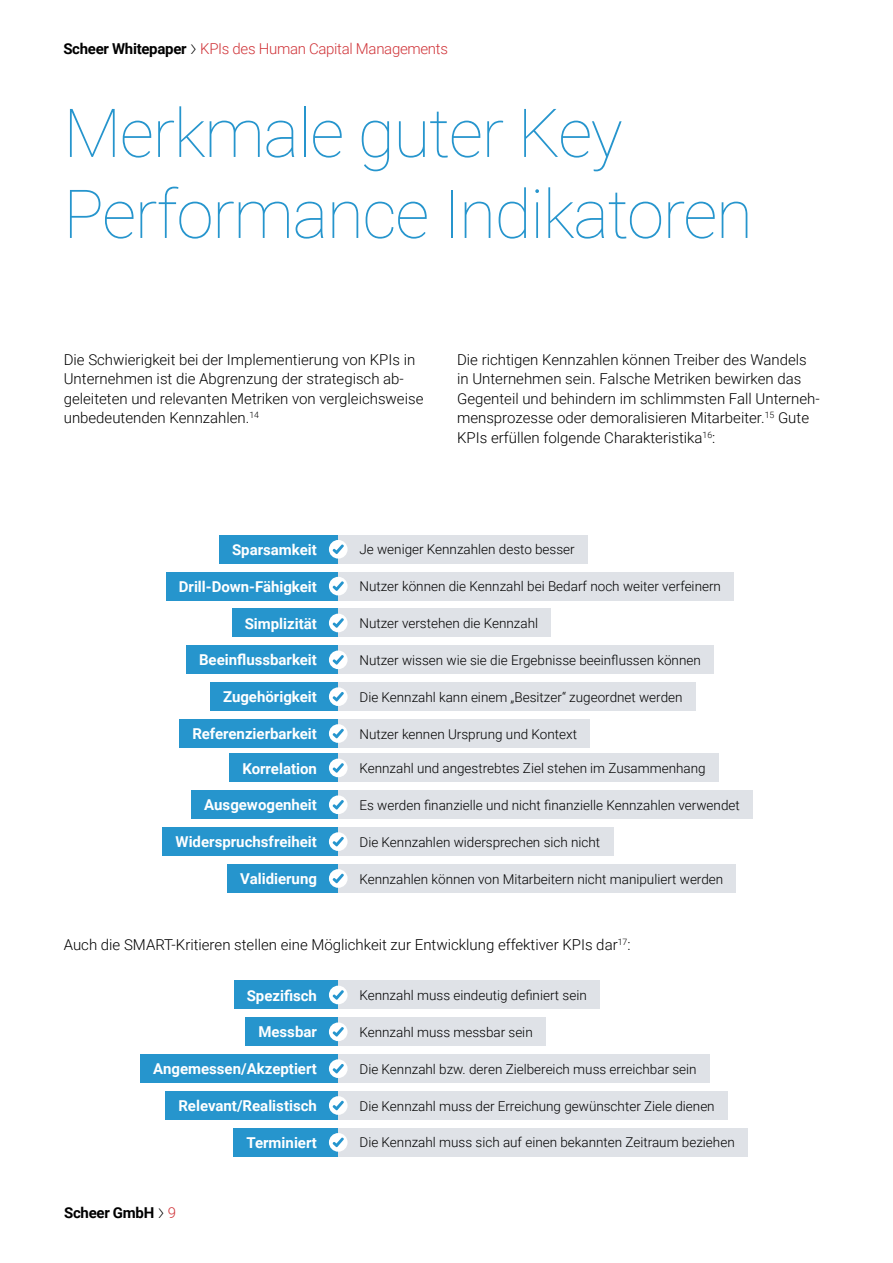
<style>
.page{position:relative;width:893px;height:1263px;background:#fff}
.page>*{position:absolute;margin:0;border:0;box-sizing:border-box;transform-origin:0 0}
.t1{font:100 67.5px/81px "Roboto";letter-spacing:-.02em;color:#2695cd}
.t2{font:300 15px/19.5px "Roboto";color:#000}
.t3{font:700 15px "Roboto";color:#fff}
.t4{font:300 15px "Roboto";letter-spacing:-.02em;color:#d03439}
.t5{font:700 15px "Roboto";letter-spacing:-.02em;color:#000}
.t6{font:300 13.5px "Roboto";color:#000}
.s1{font-weight:700;color:#000}
.s2{font-weight:100;font-size:25.5px;color:#000}
.s3{font-weight:100;font-size:25.5px}
.s4{font-weight:300;color:#d03439}
</style>
<div class="page">
<div style="left:219px;top:535px;width:119px;height:29px;background:#2695cd"></div>
<div style="left:338px;top:535px;width:249px;height:29px;background:#dfe2e7"></div>
<div style="left:329px;top:540px;width:19px;height:19px;background:#fff;border-radius:50%"></div>
<svg style="left:333px;top:544px;width:11px;height:10px"></svg>
<div style="left:186px;top:645px;width:152px;height:29px;background:#2695cd"></div>
<div style="left:338px;top:645px;width:376px;height:29px;background:#dfe2e7"></div>
<div style="left:329px;top:650px;width:19px;height:19px;background:#fff;border-radius:50%"></div>
<svg style="left:333px;top:655px;width:11px;height:10px"></svg>
<div style="left:162px;top:827px;width:176px;height:29px;background:#2695cd"></div>
<div style="left:338px;top:827px;width:276px;height:29px;background:#dfe2e7"></div>
<svg style="left:329px;top:832px;width:19px;height:19px"></svg>
<svg style="left:333px;top:837px;width:11px;height:9px"></svg>
<div style="left:166px;top:572px;width:172px;height:28px;background:#2695cd"></div>
<div style="left:338px;top:572px;width:396px;height:28px;background:#dfe2e7"></div>
<div style="left:329px;top:577px;width:19px;height:18px;background:#fff;border-radius:50%"></div>
<svg style="left:333px;top:581px;width:11px;height:10px"></svg>
<div style="left:230px;top:754px;width:108px;height:28px;background:#2695cd"></div>
<div style="left:338px;top:754px;width:380px;height:28px;background:#dfe2e7"></div>
<div style="left:329px;top:759px;width:19px;height:18px;background:#fff;border-radius:50%"></div>
<svg style="left:333px;top:763px;width:11px;height:10px"></svg>
<div style="left:210px;top:682px;width:128px;height:29px;background:#2695cd"></div>
<div style="left:338px;top:682px;width:357px;height:29px;background:#dfe2e7"></div>
<div style="left:329px;top:687px;width:19px;height:19px;background:#fff;border-radius:50%"></div>
<svg style="left:333px;top:692px;width:11px;height:9px"></svg>
<div style="left:227px;top:864px;width:111px;height:29px;background:#2695cd"></div>
<div style="left:338px;top:864px;width:398px;height:29px;background:#dfe2e7"></div>
<div style="left:329px;top:869px;width:19px;height:19px;background:#fff;border-radius:50%"></div>
<svg style="left:333px;top:873px;width:11px;height:10px"></svg>
<div style="left:232px;top:609px;width:106px;height:28px;background:#2695cd"></div>
<div style="left:338px;top:609px;width:213px;height:28px;background:#dfe2e7"></div>
<div style="left:329px;top:614px;width:19px;height:18px;background:#fff;border-radius:50%"></div>
<svg style="left:333px;top:618px;width:11px;height:10px"></svg>
<div style="left:192px;top:790px;width:146px;height:29px;background:#2695cd"></div>
<div style="left:338px;top:790px;width:415px;height:29px;background:#dfe2e7"></div>
<svg style="left:329px;top:795px;width:19px;height:19px"></svg>
<svg style="left:333px;top:800px;width:11px;height:9px"></svg>
<div style="left:180px;top:719px;width:158px;height:29px;background:#2695cd"></div>
<div style="left:338px;top:719px;width:252px;height:29px;background:#dfe2e7"></div>
<div style="left:329px;top:724px;width:19px;height:19px;background:#fff;border-radius:50%"></div>
<svg style="left:333px;top:729px;width:11px;height:9px"></svg>
<div style="left:234px;top:981px;width:104px;height:28px;background:#2695cd"></div>
<div style="left:338px;top:981px;width:261px;height:28px;background:#dfe2e7"></div>
<div style="left:329px;top:986px;width:19px;height:18px;background:#fff;border-radius:50%"></div>
<svg style="left:333px;top:990px;width:11px;height:10px"></svg>
<div style="left:165px;top:1091px;width:173px;height:29px;background:#2695cd"></div>
<div style="left:338px;top:1091px;width:389px;height:29px;background:#dfe2e7"></div>
<div style="left:329px;top:1096px;width:19px;height:19px;background:#fff;border-radius:50%"></div>
<svg style="left:333px;top:1100px;width:11px;height:10px"></svg>
<div style="left:246px;top:1017px;width:92px;height:29px;background:#2695cd"></div>
<div style="left:338px;top:1017px;width:207px;height:29px;background:#dfe2e7"></div>
<svg style="left:329px;top:1022px;width:19px;height:19px"></svg>
<svg style="left:333px;top:1027px;width:11px;height:9px"></svg>
<div style="left:234px;top:1128px;width:104px;height:29px;background:#2695cd"></div>
<div style="left:338px;top:1128px;width:409px;height:29px;background:#dfe2e7"></div>
<div style="left:329px;top:1133px;width:19px;height:19px;background:#fff;border-radius:50%"></div>
<svg style="left:333px;top:1137px;width:11px;height:10px"></svg>
<div style="left:140px;top:1054px;width:198px;height:29px;background:#2695cd"></div>
<div style="left:338px;top:1054px;width:372px;height:29px;background:#dfe2e7"></div>
<div style="left:329px;top:1059px;width:19px;height:19px;background:#fff;border-radius:50%"></div>
<svg style="left:333px;top:1064px;width:11px;height:9px"></svg>
<p class="t4" style="left:63px;top:38px;width:386px"><span class="s1">Scheer Whitepaper</span> <span class="s2">›</span> KPIs des Human Capital Managements</p>
<h1 class="t1" style="left:63px;top:90px;width:691px">Merkmale guter Key<br>Performance Indikatoren</h1>
<p class="t2" style="left:64px;top:349px;width:361px">Die Schwierigkeit bei der Implementierung von KPIs in Unternehmen ist die Abgrenzung der strategisch ab&shy;geleiteten und relevanten Metriken von vergleichsweise unbedeutenden Kennzahlen.<sup>14</sup></p>
<p class="t2" style="left:457px;top:349px;width:364px">Die richtigen Kennzahlen können Treiber des Wandels in Unternehmen sein. Falsche Metriken bewirken das Gegenteil und behindern im schlimmsten Fall Unterneh&shy;mensprozesse oder demoralisieren Mitarbeiter.<sup>15</sup> Gute KPIs erfüllen folgende Charakteristika<sup>16</sup>:</p>
<p class="t3" style="left:232px;top:539px;width:86px">Sparsamkeit</p>
<p class="t6" style="left:359px;top:540px;width:217px">Je weniger Kennzahlen desto besser</p>
<p class="t3" style="left:179px;top:576px;width:140px">Drill-Down-Fähigkeit</p>
<p class="t6" style="left:359px;top:577px;width:363px">Nutzer können die Kennzahl bei Bedarf noch weiter verfeinern</p>
<p class="t3" style="left:245px;top:613px;width:74px">Simplizität</p>
<p class="t6" style="left:359px;top:614px;width:180px">Nutzer verstehen die Kennzahl</p>
<p class="t3" style="left:199px;top:650px;width:119px">Beeinflussbarkeit</p>
<p class="t6" style="left:359px;top:651px;width:343px">Nutzer wissen wie sie die Ergebnisse beeinflussen können</p>
<p class="t3" style="left:223px;top:686px;width:95px">Zugehörigkeit</p>
<p class="t6" style="left:359px;top:687px;width:325px">Die Kennzahl kann einem „Besitzer“ zugeordnet werden</p>
<p class="t3" style="left:192px;top:723px;width:126px">Referenzierbarkeit</p>
<p class="t6" style="left:359px;top:724px;width:219px">Nutzer kennen Ursprung und Kontext</p>
<p class="t3" style="left:242px;top:758px;width:76px">Korrelation</p>
<p class="t6" style="left:359px;top:759px;width:348px">Kennzahl und angestrebtes Ziel stehen im Zusammenhang</p>
<p class="t3" style="left:204px;top:794px;width:114px">Ausgewogenheit</p>
<p class="t6" style="left:359px;top:795px;width:382px">Es werden finanzielle und nicht finanzielle Kennzahlen verwendet</p>
<p class="t3" style="left:176px;top:831px;width:143px">Widerspruchsfreiheit</p>
<p class="t6" style="left:359px;top:832px;width:242px">Die Kennzahlen widersprechen sich nicht</p>
<p class="t3" style="left:240px;top:868px;width:78px">Validierung</p>
<p class="t6" style="left:359px;top:869px;width:365px">Kennzahlen können von Mitarbeitern nicht manipuliert werden</p>
<p class="t2" style="left:64px;top:935px;width:568px">Auch die SMART-Kritieren stellen eine Möglichkeit zur Entwicklung effektiver KPIs dar<sup>17</sup>:</p>
<p class="t3" style="left:247px;top:985px;width:72px">Spezifisch</p>
<p class="t6" style="left:359px;top:986px;width:229px">Kennzahl muss eindeutig definiert sein</p>
<p class="t3" style="left:258px;top:1021px;width:60px">Messbar</p>
<p class="t6" style="left:359px;top:1022px;width:175px">Kennzahl muss messbar sein</p>
<p class="t3" style="left:153px;top:1058px;width:165px">Angemessen/Akzeptiert</p>
<p class="t6" style="left:359px;top:1059px;width:339px">Die Kennzahl bzw. deren Zielbereich muss erreichbar sein</p>
<p class="t3" style="left:178px;top:1095px;width:140px">Relevant/Realistisch</p>
<p class="t6" style="left:359px;top:1096px;width:357px">Die Kennzahl muss der Erreichung gewünschter Ziele dienen</p>
<p class="t5" style="left:64px;top:1202px;width:113px">Scheer GmbH <span class="s3">›</span> <span class="s4">9</span></p>
<p class="t3" style="left:246px;top:1132px;width:72px">Terminiert</p>
<p class="t6" style="left:359px;top:1133px;width:377px">Die Kennzahl muss sich auf einen bekannten Zeitraum beziehen</p>
</div>
